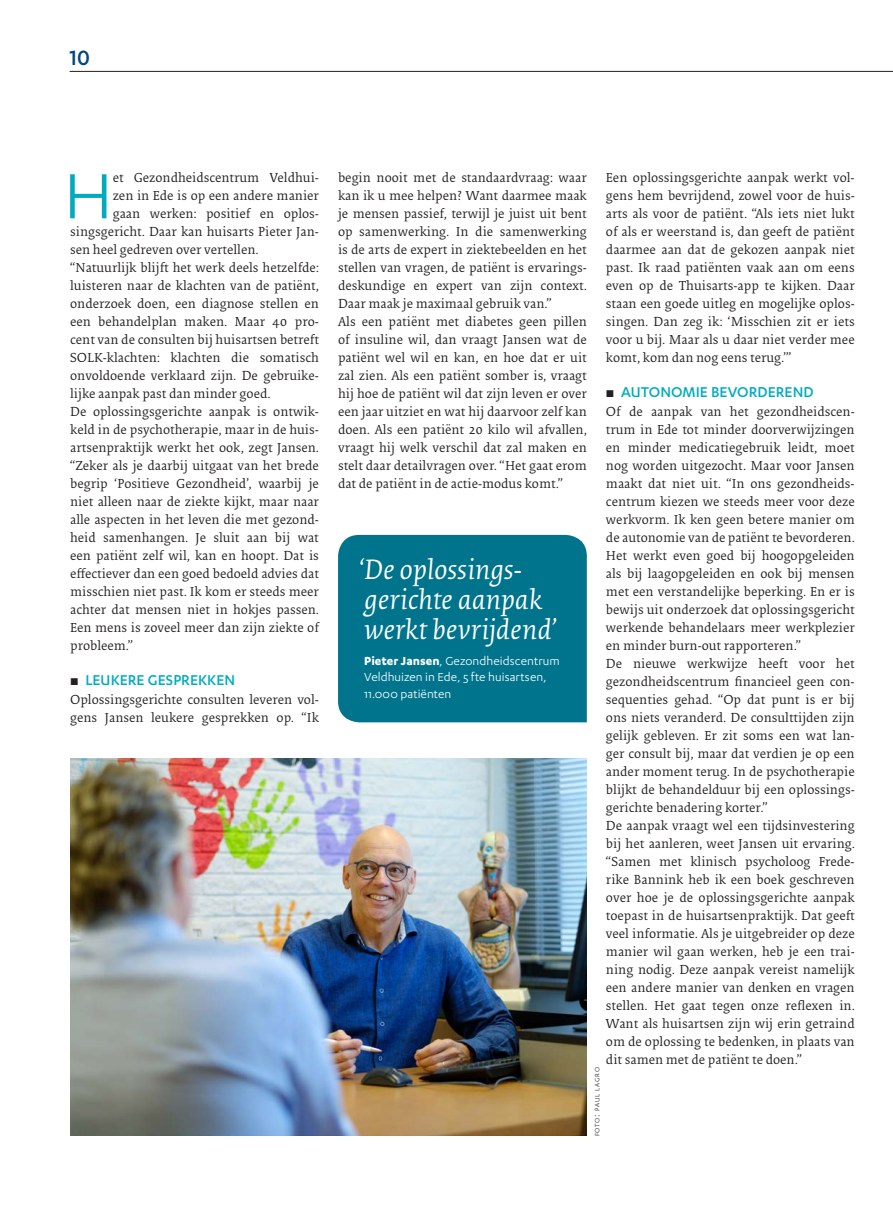
<style>
.page{position:relative;width:893px;height:1212px;background:#fff}
.page>*{position:absolute;margin:0;border:0;box-sizing:border-box;transform-origin:0 0}
.t1{font:74.1px "Karbon";color:#00abc0}
.t2{font:italic 28.8px/30px "Collis";letter-spacing:-.005em;color:#fff}
.t3{font:500 24px "Karbon";color:#00467e}
.t4{font:500 16.5px "Karbon";letter-spacing:.005em;color:#00abc0}
.t5{font:13.5px/18px "Collis";color:#231f20}
.t6{font:13.5px/16.5px "Karbon";letter-spacing:.005em;color:#fff}
.t7{font:7.35px "Karbon";letter-spacing:.1em;color:#231f20}
.s1{font-family:"Apex New";font-weight:400;font-size:13.5px;color:#231f20}
.s2{font-weight:700}
.s3{font-size:10.5px}
</style>
<div class="page">
<hr style="left:70px;top:71px;width:823px;height:1px;background:#231f20">
<img style="left:70px;top:758px;width:517px;height:377px">
<div style="left:338px;top:535px;width:249px;height:187px;background:#00748c"></div>
<h3 class="t3" style="left:70px;top:45px;width:22px">10</h3>
<h1 class="t1" style="left:64px;top:155px;width:50px">H</h1>
<p class="t5" style="left:113px;top:170px;width:208px">et Gezondheidscentrum Veldhui-</p>
<p class="t5" style="left:113px;top:188px;width:208px">zen in Ede is op een andere manier</p>
<p class="t5" style="left:113px;top:206px;width:208px">gaan werken: positief en oplos-</p>
<p class="t5" style="left:70px;top:224px;width:250px">singsgericht. Daar kan huisarts Pieter Jan-</p>
<p class="t5" style="left:70px;top:242px;width:190px">sen heel gedreven over vertellen.</p>
<p class="t5" style="left:70px;top:260px;width:250px">“Natuurlijk blijft het werk deels hetzelfde:</p>
<p class="t5" style="left:70px;top:278px;width:250px">luisteren naar de klachten van de patiënt,</p>
<p class="t5" style="left:70px;top:296px;width:250px">onderzoek doen, een diagnose stellen en</p>
<p class="t5" style="left:70px;top:314px;width:250px">een behandelplan maken. Maar 40 pro-</p>
<p class="t5" style="left:70px;top:332px;width:250px">cent van de consulten bij huisartsen betreft</p>
<p class="t5" style="left:70px;top:350px;width:250px">SOLK-klachten: klachten die somatisch</p>
<p class="t5" style="left:70px;top:368px;width:250px">onvoldoende verklaard zijn. De gebruike-</p>
<p class="t5" style="left:70px;top:386px;width:202px">lijke aanpak past dan minder goed.</p>
<p class="t5" style="left:70px;top:404px;width:250px">De oplossingsgerichte aanpak is ontwik-</p>
<p class="t5" style="left:70px;top:422px;width:250px">keld in de psychotherapie, maar in de huis-</p>
<p class="t5" style="left:70px;top:440px;width:250px">artsenpraktijk werkt het ook, zegt Jansen.</p>
<p class="t5" style="left:70px;top:458px;width:250px">“Zeker als je daarbij uitgaat van het brede</p>
<p class="t5" style="left:70px;top:476px;width:250px">begrip ‘Positieve Gezondheid’, waarbij je</p>
<p class="t5" style="left:70px;top:494px;width:250px">niet alleen naar de ziekte kijkt, maar naar</p>
<p class="t5" style="left:70px;top:512px;width:250px">alle aspecten in het leven die met gezond-</p>
<p class="t5" style="left:70px;top:530px;width:250px">heid samenhangen. Je sluit aan bij wat</p>
<p class="t5" style="left:70px;top:548px;width:250px">een patiënt zelf wil, kan en hoopt. Dat is</p>
<p class="t5" style="left:70px;top:566px;width:250px">effectiever dan een goed bedoeld advies dat</p>
<p class="t5" style="left:70px;top:584px;width:250px">misschien niet past. Ik kom er steeds meer</p>
<p class="t5" style="left:70px;top:602px;width:250px">achter dat mensen niet in hokjes passen.</p>
<p class="t5" style="left:70px;top:620px;width:250px">Een mens is zoveel meer dan zijn ziekte of</p>
<p class="t5" style="left:70px;top:638px;width:64px">probleem.”</p>
<p class="t4" style="left:70px;top:671px;width:167px"><span class="s1">▪</span> LEUKERE GESPREKKEN</p>
<p class="t5" style="left:70px;top:692px;width:250px">Oplossingsgerichte consulten leveren vol&shy;gens Jansen leukere gesprekken op. “Ik</p>
<p class="t5" style="left:338px;top:170px;width:250px">begin nooit met de standaardvraag: waar kan ik u mee helpen? Want daarmee maak je mensen passief, terwijl je juist uit bent op samenwerking. In die samenwerking is de arts de expert in ziektebeelden en het stellen van vragen, de patiënt is ervarings&shy;deskundige en expert van zijn context.<br>Daar maak je maximaal gebruik van.”<br>Als een patiënt met diabetes geen pillen of insuline wil, dan vraagt Jansen wat de patiënt wel wil en kan, en hoe dat er uit zal zien. Als een patiënt somber is, vraagt hij hoe de patiënt wil dat zijn leven er over een jaar uitziet en wat hij daarvoor zelf kan doen. Als een patiënt 20 kilo wil afvallen, vraagt hij welk verschil dat zal maken en stelt daar detailvragen over. “Het gaat erom dat de patiënt in de actie-modus komt.”</p>
<h2 class="t2" style="left:359px;top:557px;width:199px">‘De oplossings&shy;gerichte aanpak werkt bevrijdend’</h2>
<p class="t6" style="left:364px;top:652px;width:197px"><span class="s2">Pieter Jansen</span>, Gezondheidscentrum<br>Veldhuizen in Ede, 5 fte huisartsen,<br>11.000 patiënten</p>
<p class="t5" style="left:606px;top:170px;width:250px;text-align:justify">Een oplossingsgerichte aanpak werkt vol&shy;gens hem bevrijdend, zowel voor de huis&shy;arts als voor de patiënt. “Als iets niet lukt of als er weerstand is, dan geeft de patiënt daarmee aan dat de gekozen aanpak niet past. Ik raad patiënten vaak aan om eens even op de Thuisarts-app te kijken. Daar staan een goede uitleg en mogelijke oplos&shy;singen. Dan zeg ik: ‘Misschien zit er iets voor u bij. Maar als u daar niet verder mee komt, kom dan nog eens terug.’”</p>
<p class="t4" style="left:606px;top:383px;width:209px"><span class="s1">▪</span> AUTONOMIE BEVORDEREND</p>
<p class="t5" style="left:606px;top:404px;width:250px">Of de aanpak van het gezondheidscen&shy;trum in Ede tot minder doorverwijzingen en minder medicatiegebruik leidt, moet nog worden uitgezocht. Maar voor Jansen maakt dat niet uit. “In ons gezondheids&shy;centrum kiezen we steeds meer voor deze werkvorm. Ik ken geen betere manier om de autonomie van de patiënt te bevorderen.<br>Het werkt even goed bij hoogopgeleiden als bij laagopgeleiden en ook bij mensen met een verstandelijke beperking. En er is bewijs uit onderzoek dat oplossingsgericht werkende behandelaars meer werkplezier en minder burn-out rapporteren.”<br>De nieuwe werkwijze heeft voor het gezondheidscentrum financieel geen con&shy;sequenties gehad. “Op dat punt is er bij ons niets veranderd. De consulttijden zijn gelijk gebleven. Er zit soms een wat lan&shy;ger consult bij, maar dat verdien je op een ander moment terug. In de psychotherapie blijkt de behandelduur bij een oplossings&shy;gerichte benadering korter.”<br>De aanpak vraagt wel een tijdsinvestering bij het aanleren, weet Jansen uit ervaring. “Samen met klinisch psycholoog Frede&shy;rike Bannink heb ik een boek geschreven over hoe je de oplossingsgerichte aanpak toepast in de huisartsenpraktijk. Dat geeft veel informatie. Als je uitgebreider op deze manier wil gaan werken, heb je een trai&shy;ning nodig. Deze aanpak vereist namelijk een andere manier van denken en vragen stellen. Het gaat tegen onze reflexen in.<br>Want als huisartsen zijn wij erin getraind om de oplossing te bedenken, in plaats van dit samen met de patiënt te doen.”</p>
<p class="t7" style="left:593px;top:1136px;width:71px;rotate:-90deg">foto<span class="s3">:</span> paul lagro</p>
</div>
